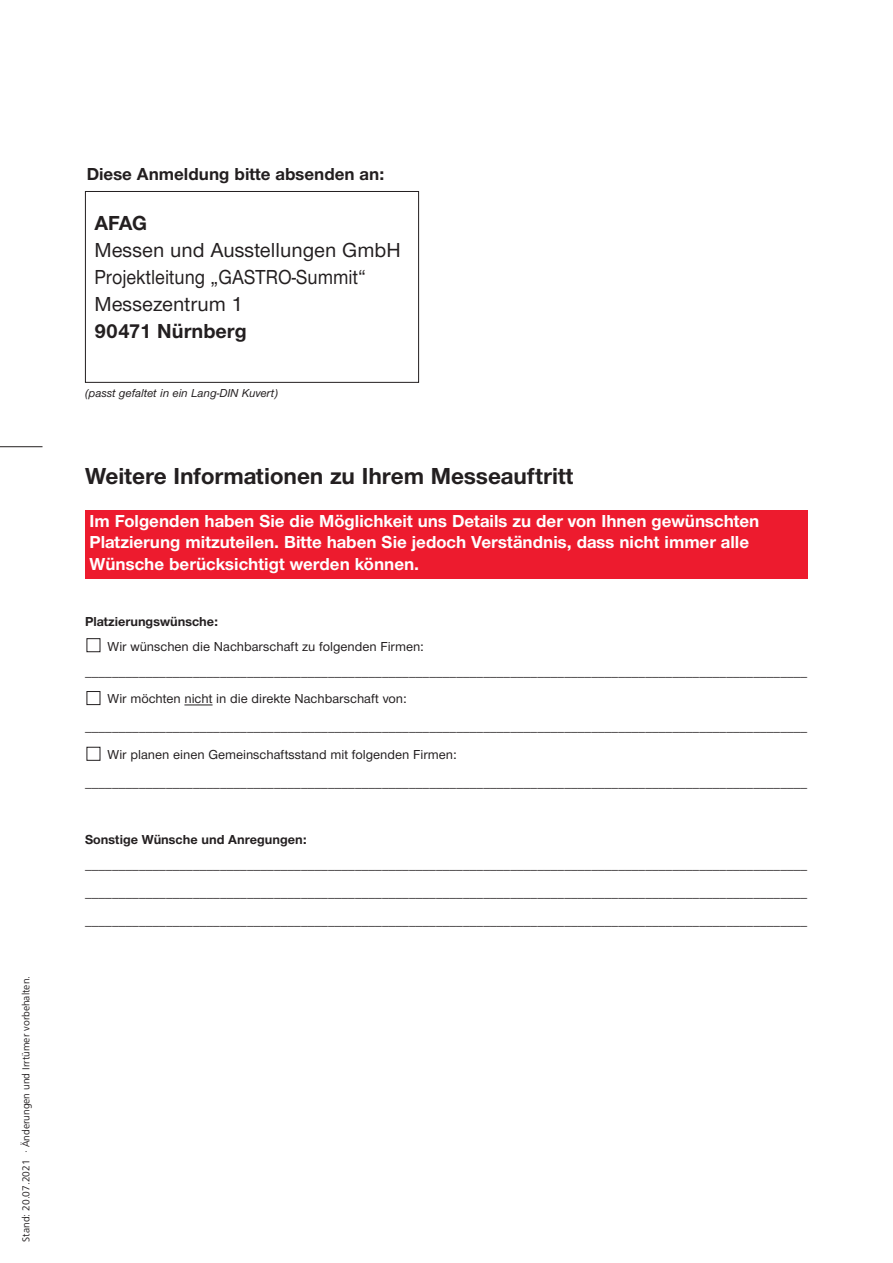
<style>
.page{position:relative;width:893px;height:1263px;background:#fff}
.page>*{position:absolute;margin:0;border:0;box-sizing:border-box;transform-origin:0 0}
.t1{font:700 24px "Nimbus Sans Novus T";color:#231f20}
.t2{font:500 21px/27px "Nimbus Sans Novus T";color:#231f20}
.t3{font:700 21px "Nimbus Sans Novus T";color:#231f20}
.t4{font:700 18px/21.6px "Nimbus Sans Novus T";color:#fff}
.t5{font:700 18px "Nimbus Sans Novus T";color:#231f20}
.t6{font:500 13.5px/27.9px "Nimbus Sans Novus T";color:#231f20}
.t7{font:700 13.5px "Nimbus Sans Novus T";color:#231f20}
.t8{font:italic 500 12px "Nimbus Sans Novus T";color:#231f20}
.t9{font:10.5px "Frutiger Next LT";color:#231f20}
</style>
<div class="page">
<div style="left:85px;top:191px;width:334px;height:192px;border:1px solid #231f20"></div>
<hr style="left:0;top:446px;width:43px;height:1px;background:#231f20">
<svg style="left:184px;top:704px;width:29px;height:1px"></svg>
<svg style="left:86px;top:638px;width:15px;height:123px"></svg>
<div style="left:85px;top:510px;width:723px;height:69px;background:#ed1b2e"></div>
<p class="t9" style="left:22px;top:1242px;width:267px;rotate:-90deg">Stand: 20.07.2021 · Änderungen und Irrtümer vorbehalten.</p>
<h3 class="t5" style="left:87px;top:168px;width:299px">Diese Anmeldung bitte absenden an:</h3>
<h2 class="t3" style="left:94px;top:216px;width:54px">AFAG</h2>
<h2 class="t2" style="left:94px;top:238px;width:308px">Messen und Ausstellungen GmbH<br>Projektleitung „GASTRO-Summit“<br>Messezentrum 1</h2>
<h2 class="t3" style="left:94px;top:324px;width:154px">90471 Nürnberg</h2>
<p class="t8" style="left:85px;top:388px;width:194px">(passt gefaltet in ein Lang-DIN Kuvert)</p>
<h1 class="t1" style="left:85px;top:468px;width:490px">Weitere Informationen zu Ihrem Messeauftritt</h1>
<h3 class="t4" style="left:90px;top:512px;width:671px">Im Folgenden haben Sie die Möglichkeit uns Details zu der von Ihnen gewünschten<br>Platzierung mitzuteilen. Bitte haben Sie jedoch Verständnis, dass nicht immer alle<br>Wünsche berücksichtigt werden können.</h3>
<p class="t7" style="left:85px;top:617px;width:135px">Platzierungswünsche:</p>
<p class="t6" style="left:85px;top:635px;width:724px;line-height:25px;text-indent:23px">Wir wünschen die Nachbarschaft zu folgenden Firmen: ___________________________________________________________________________________________________________</p>
<p class="t6" style="left:108px;top:686px;width:301px">Wir möchten nicht in die direkte Nachbarschaft von:</p>
<p class="t6" style="left:85px;top:714px;width:724px">___________________________________________________________________________________________________________</p>
<p class="t6" style="left:108px;top:742px;width:350px">Wir planen einen Gemeinschaftsstand mit folgenden Firmen:</p>
<p class="t6" style="left:85px;top:770px;width:724px">___________________________________________________________________________________________________________</p>
<p class="t7" style="left:85px;top:835px;width:223px">Sonstige Wünsche und Anregungen:</p>
<p class="t6" style="left:85px;top:852px;width:724px;text-align:justify">___________________________________________________________________________________________________________ ___________________________________________________________________________________________________________ ___________________________________________________________________________________________________________</p>
</div>
